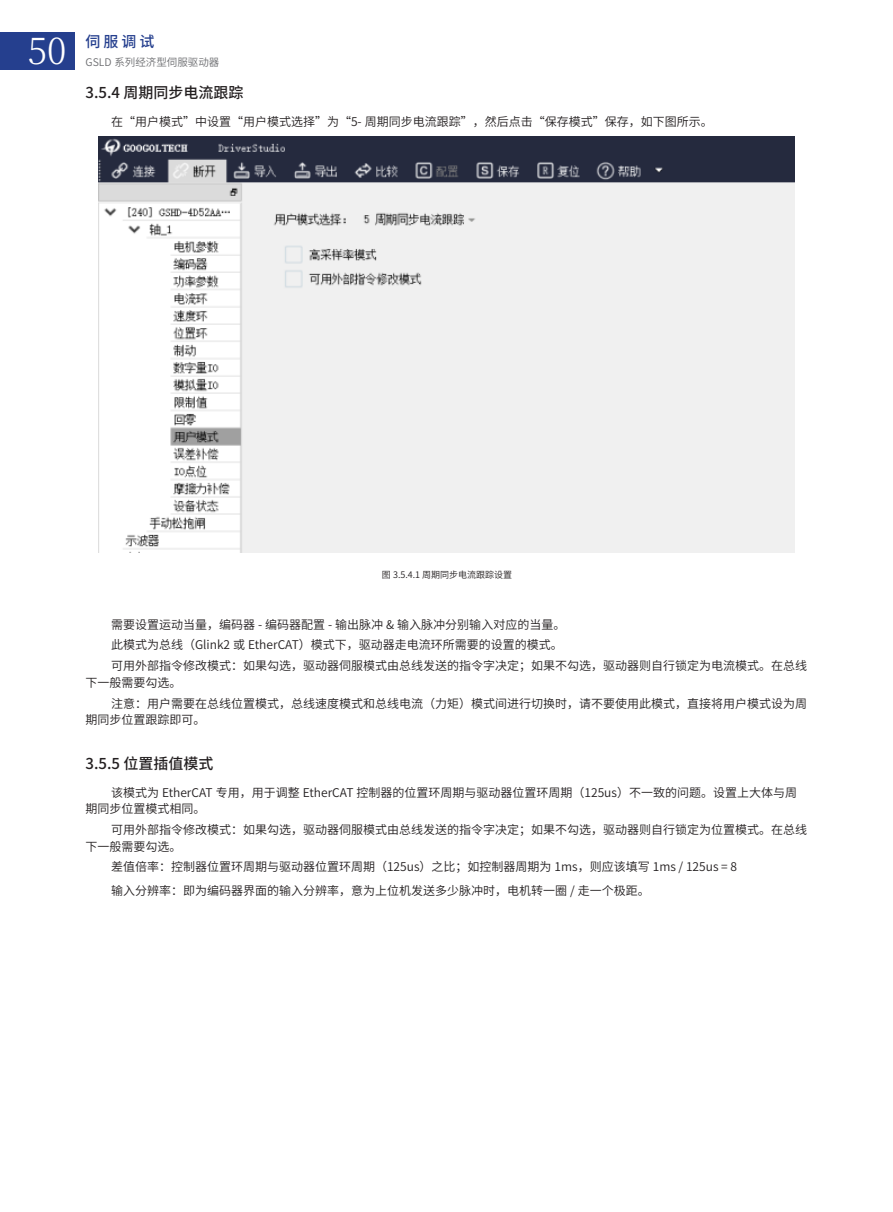
<style>
.page{position:relative;width:893px;height:1212px;background:#fff}
.page>*{position:absolute;margin:0;border:0;box-sizing:border-box;transform-origin:0 0}
.t1{font:300 36px "Source Han Serif SC";color:#fff}
.三级标题{font:500 15px "Source Han Sans CN";color:#231f20}
.t2{font:500 15px "Source Han Sans CN";color:#253f8e}
.正文{font:12px/16.5px "Source Han Sans CN";color:#231f20}
.t3{font:10.5px "Source Han Sans CN";color:#6c6d70}
.图片说明{font:9px "Source Han Sans CN";color:#231f20}
</style>
<div class="page">
<div style="left:0;top:32px;width:75px;height:37px;background:#253f8e"></div>
<hr style="left:892px;top:32px;width:1px;height:37px;background:#253f8e">
<img style="left:98px;top:137px;width:697px;height:415px">
<h1 class="t1" style="left:28px;top:30px;width:40px">50</h1>
<p class="t2" style="left:86px;top:33px;width:70px">伺服调试</p>
<p class="t3" style="left:86px;top:56px;width:135px">GSLD 系列经济型伺服驱动器</p>
<p class="三级标题" style="left:86px;top:84px;width:159px">3.5.4 周期同步电流跟踪</p>
<p class="正文" style="left:111px;top:114px;width:603px">在“用户模式”中设置“用户模式选择”为“5- 周期同步电流跟踪”，然后点击“保存模式”保存，如下图所示。</p>
<p class="图片说明" style="left:382px;top:569px;width:132px">图 3.5.4.1 周期同步电流跟踪设置</p>
<p class="正文" style="left:111px;top:616px;width:456px">需要设置运动当量，编码器 - 编码器配置 - 输出脉冲 &amp; 输入脉冲分别输入对应的当量。</p>
<p class="正文" style="left:111px;top:637px;width:453px">此模式为总线（Glink2 或 EtherCAT）模式下，驱动器走电流环所需要的设置的模式。</p>
<p class="正文" style="left:86px;top:658px;width:723px;text-indent:26px">可用外部指令修改模式：如果勾选，驱动器伺服模式由总线发送的指令字决定；如果不勾选，驱动器则自行锁定为电流模式。在总线下一般需要勾选。</p>
<p class="正文" style="left:86px;top:695px;width:723px;text-indent:26px">注意：用户需要在总线位置模式，总线速度模式和总线电流（力矩）模式间进行切换时，请不要使用此模式，直接将用户模式设为周期同步位置跟踪即可。</p>
<p class="三级标题" style="left:86px;top:755px;width:129px">3.5.5 位置插值模式</p>
<p class="正文" style="left:86px;top:784px;width:713px;text-indent:26px">该模式为 EtherCAT 专用，用于调整 EtherCAT 控制器的位置环周期与驱动器位置环周期（125us）不一致的问题。设置上大体与周期同步位置模式相同。</p>
<p class="正文" style="left:86px;top:822px;width:723px;text-indent:26px">可用外部指令修改模式：如果勾选，驱动器伺服模式由总线发送的指令字决定；如果不勾选，驱动器则自行锁定为位置模式。在总线下一般需要勾选。</p>
<p class="正文" style="left:111px;top:859px;width:628px">差值倍率：控制器位置环周期与驱动器位置环周期（125us）之比；如控制器周期为 1ms，则应该填写 1ms / 125us = 8</p>
<p class="正文" style="left:111px;top:883px;width:540px">输入分辨率：即为编码器界面的输入分辨率，意为上位机发送多少脉冲时，电机转一圈 / 走一个极距。</p>
</div>
